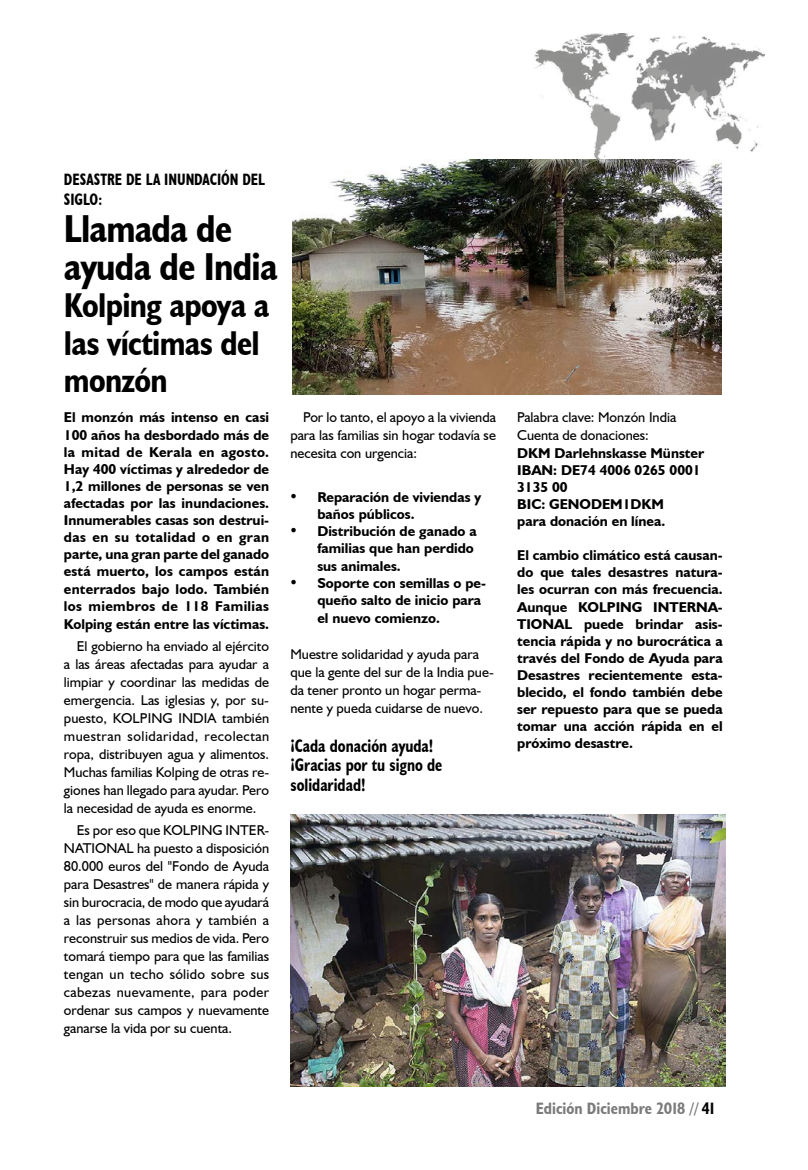
<style>
.page{position:relative;width:808px;height:1170px;background:#fff}
.page>*{position:absolute;margin:0;border:0;box-sizing:border-box;transform-origin:0 0}
.t1{font:700 condensed 39px/37.5px "Humanist 521 BT";letter-spacing:-.02em;color:#000}
.t2{font:700 condensed 34.5px/37.5px "Humanist 521 BT";letter-spacing:-.02em;color:#000}
.t3{font:700 condensed 18px/19.5px "Humanist 521 BT";color:#000;scale:.9 1}
.t4{font:700 condensed 16.5px/19.5px "Humanist 521 BT";color:#000;scale:.9 1}
.t5{font:700 condensed 16.5px "Humanist 521 BT";color:#7c7b7b}
.t6{font:700 14.25px/17.1px "Humanist 521 BT";color:#000}
.t7{font:14.25px/18px "Humanist 521 BT";color:#000;text-align:justify}
.s1{font-family:"Times New Roman";font-weight:400;font-size:18px}
.s2{color:#000}
</style>
<div class="page">
<img style="left:534px;top:33px;width:231px;height:127px">
<img style="left:292px;top:160px;width:429px;height:234px">
<img style="left:290px;top:814px;width:436px;height:272px">
<p class="t4" style="left:64px;top:170px;width:225px">DESASTRE DE LA INUNDACIÓN DEL<br>SIGLO:</p>
<h1 class="t1" style="left:64px;top:209px;width:215px">Llamada de ayuda de India</h1>
<h2 class="t2" style="left:64px;top:286px;width:207px">Kolping apoya a las víctimas del monzón</h2>
<p class="t6" style="left:64px;top:408px;width:207px;text-align:justify">El monzón más intenso en casi 100 años ha desbordado más de la mitad de Kerala en agosto.<br>Hay 400 víctimas y alrededor de 1,2 millones de personas se ven afectadas por las inundaciones.<br>Innumerables casas son destrui&shy;das en su totalidad o en gran parte, una gran parte del ganado está muerto, los campos están enterrados bajo lodo. También los miembros de 118 Familias Kolping están entre las víctimas.</p>
<p class="t7" style="left:64px;top:636px;width:207px;text-indent:13px">El gobierno ha enviado al ejército a las áreas afectadas para ayudar a limpiar y coordinar las medidas de emergencia. Las iglesias y, por su&shy;puesto, KOLPING INDIA también muestran solidaridad, recolectan ropa, distribuyen agua y alimentos.<br>Muchas familias Kolping de otras re&shy;giones han llegado para ayudar. Pero la necesidad de ayuda es enorme.</p>
<p class="t7" style="left:64px;top:821px;width:207px;text-indent:13px">Es por eso que KOLPING INTER-NATIONAL ha puesto a disposición 80.000 euros del "Fondo de Ayuda para Desastres" de manera rápida y sin burocracia, de modo que ayudará a las personas ahora y también a reconstruir sus medios de vida. Pero tomará tiempo para que las familias tengan un techo sólido sobre sus cabezas nuevamente, para poder ordenar sus campos y nuevamente ganarse la vida por su cuenta.</p>
<p class="t7" style="left:290px;top:408px;width:207px;text-indent:13px">Por lo tanto, el apoyo a la vivienda para las familias sin hogar todavía se necesita con urgencia:</p>
<p class="t6" style="left:317px;top:488px;width:165px;text-indent:-27px"><span class="s1">•</span> Reparación de viviendas y baños públicos.</p>
<p class="t6" style="left:317px;top:522px;width:161px;text-indent:-27px"><span class="s1">•</span> Distribución de ganado a familias que han perdido sus animales.</p>
<p class="t6" style="left:317px;top:573px;width:170px;line-height:17.5px;text-indent:-27px"><span class="s1">•</span> Soporte con semillas o pe&shy;queño salto de inicio para el nuevo comienzo.</p>
<p class="t7" style="left:290px;top:644px;width:205px;text-align:left">Muestre solidaridad y ayuda para que la gente del sur de la India pue&shy;da tener pronto un hogar perma&shy;nente y pueda cuidarse de nuevo.</p>
<p class="t3" style="left:290px;top:735px;width:170px">¡Cada donación ayuda! ¡Gracias por tu signo de solidaridad!</p>
<p class="t7" style="left:517px;top:408px;width:161px">Palabra clave: Monzón India<br>Cuenta de donaciones:</p>
<p class="t6" style="left:517px;top:444px;width:189px">DKM Darlehnskasse Münster<br>IBAN: DE74 4006 0265 0001<br>3135 00<br>BIC: GENODEM1DKM<br>para donación en línea.</p>
<p class="t6" style="left:517px;top:546px;width:207px;text-align:justify">El cambio climático está causan&shy;do que tales desastres natura&shy;les ocurran con más frecuencia.<br>Aunque KOLPING INTERNA-TIONAL puede brindar asis&shy;tencia rápida y no burocrática a través del Fondo de Ayuda para Desastres recientemente esta&shy;blecido, el fondo también debe ser repuesto para que se pueda tomar una acción rápida en el próximo desastre.</p>
<p class="t5" style="left:536px;top:1098px;width:180px">Edición Diciembre 2018 // <span class="s2">41</span></p>
</div>
